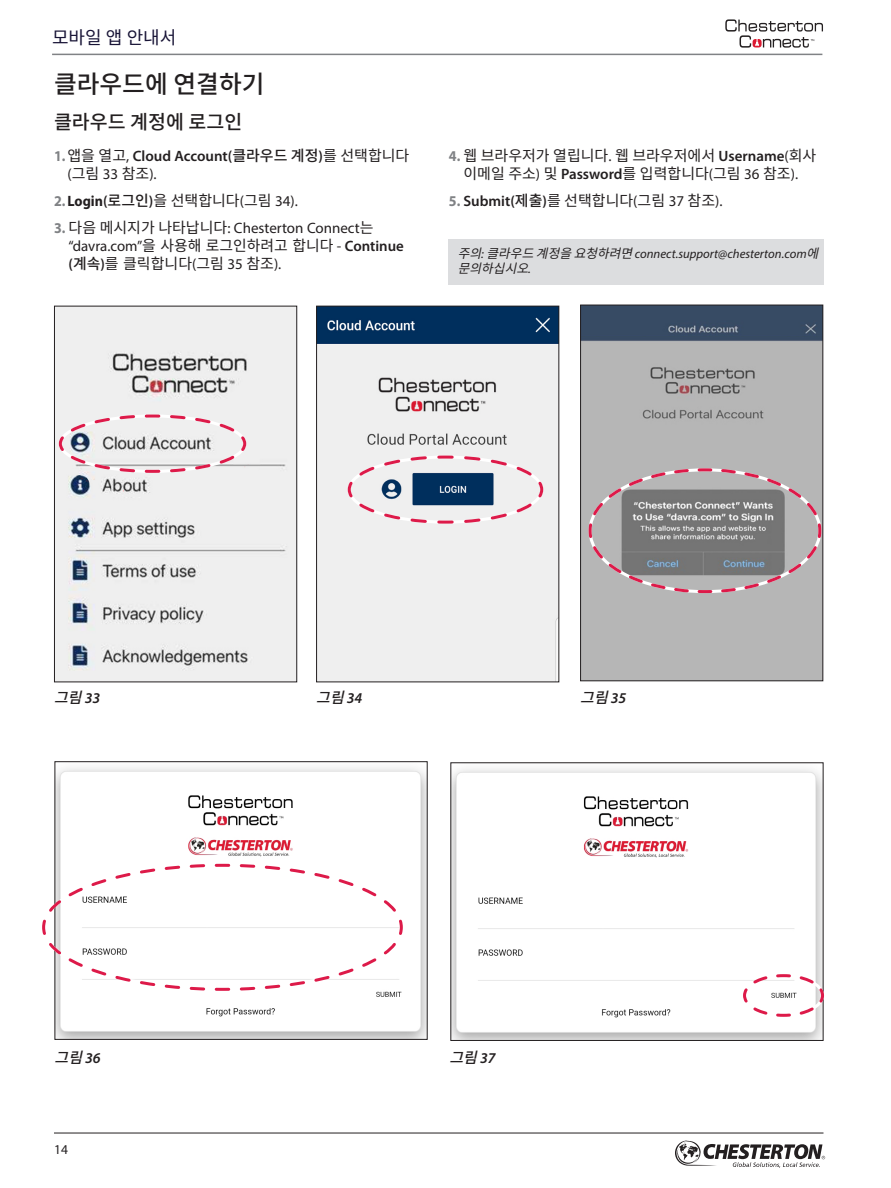
<style>
.page{position:relative;width:891px;height:1188px;background:#fff}
.page>*{position:absolute;margin:0;border:0;box-sizing:border-box;transform-origin:0 0}
.t1{font:500 24.75px "Noto Sans CJ Kkr";color:#231f20}
.t2{font:500 19.5px "Noto Sans CJ Kkr";color:#231f20}
.t3{font:18px "Noto Sans CJ Kkr";color:#181436}
.t4{font:15px/18px "Noto Sans CJ Kkr";color:#231f20}
.t5{font:15px "Myriad Pro";color:#231f20}
.t6{font:italic 500 15px "Noto Sans CJ Kkr";color:#231f20}
.t7{font:13.5px "Myriad Pro";color:#231f20}
.t8{font:italic 12.75px "Myriad Pro";color:#231f20}
.t9{font:italic 12.75px "Noto Sans CJ Kkr";color:#231f20}
.s1{font-family:"Myriad Pro";font-weight:700;color:#808285}
.s2{font-family:"Myriad Pro"}
.s3{font-family:"Myriad Pro";font-weight:600}
.s4{font-weight:500}
.s5{font-family:"Myriad Pro";font-weight:700}
.s6{font-weight:700;color:#808285}
.s7{font-family:"Noto Sans CJ Kkr"}
</style>
<div class="page">
<hr style="left:54px;top:1133px;width:770px;height:1px;background:#231f20">
<hr style="left:52px;top:54px;width:770px;height:1px;background:#808285">
<svg style="left:725px;top:19px;width:98px;height:29px"></svg>
<svg style="left:675px;top:1140px;width:150px;height:28px"></svg>
<img style="left:56px;top:767px;width:370px;height:271px">
<div style="left:54px;top:761px;width:374px;height:279px;border:1px solid #231f20"></div>
<img style="left:56px;top:308px;width:239px;height:372px">
<div style="left:54px;top:306px;width:243px;height:376px;border:1px solid #231f20"></div>
<img style="left:318px;top:308px;width:239px;height:372px">
<div style="left:316px;top:306px;width:243px;height:376px;border:1px solid #231f20"></div>
<img style="left:582px;top:307px;width:239px;height:372px">
<div style="left:580px;top:305px;width:243px;height:376px;border:1px solid #231f20"></div>
<svg style="left:57px;top:413px;width:191px;height:61px"></svg>
<svg style="left:346px;top:454px;width:199px;height:71px"></svg>
<svg style="left:587px;top:467px;width:236px;height:128px;background:#9f999b"></svg>
<svg style="left:42px;top:862px;width:362px;height:130px"></svg>
<img style="left:452px;top:768px;width:370px;height:271px">
<div style="left:450px;top:762px;width:374px;height:279px;border:1px solid #231f20"></div>
<svg style="left:742px;top:973px;width:82px;height:45px"></svg>
<div style="left:448px;top:239px;width:376px;height:46px;background:#dcdddf"></div>
<p class="t3" style="left:52px;top:28px;width:126px">모바일 앱 안내서</p>
<h1 class="t1" style="left:54px;top:70px;width:212px">클라우드에 연결하기</h1>
<h2 class="t2" style="left:54px;top:111px;width:190px">클라우드 계정에 로그인</h2>
<p class="t4" style="left:68px;top:147px;width:343px;text-indent:-14px"><span class="s1">1.</span>앱을 열고<span class="s2">,</span> <span class="s3">Cloud Account(</span><span class="s4">클라우드 계정</span><span class="s3">)</span>를 선택합니다 <span class="s2">(</span>그림 <span class="s2">33</span> 참조<span class="s2">).</span></p>
<p class="t4" style="left:54px;top:192px;width:245px"><span class="s1">2.</span> <span class="s5">Login</span><span class="s3">(</span><span class="s4">로그인</span><span class="s3">)</span>을 선택합니다<span class="s2">(</span>그림 <span class="s2">34).</span></p>
<p class="t5" style="left:54px;top:219px;width:321px"><span class="s6">3.</span> <span class="s7">다음 메시지가 나타납니다</span>: Chesterton Connect<span class="s7">는</span></p>
<p class="t4" style="left:69px;top:237px;width:337px"><span class="s2">“davra.com”</span>을 사용해 로그인하려고 합니다 <span class="s2">-</span> <span class="s3">Continue (</span><span class="s4">계속</span><span class="s3">)</span>를 클릭합니다<span class="s2">(</span>그림 <span class="s2">35</span> 참조<span class="s2">).</span></p>
<p class="t4" style="left:449px;top:147px;width:369px;text-align:center"><span class="s1">4.</span> 웹 브라우저가 열립니다<span class="s2">.</span> 웹 브라우저에서 <span class="s3">Username</span><span class="s2">(</span>회사 이메일 주소<span class="s2">)</span> 및 <span class="s3">Password</span>를 입력합니다<span class="s2">(</span>그림 <span class="s2">36</span> 참조<span class="s2">).</span></p>
<p class="t4" style="left:449px;top:192px;width:275px"><span class="s1">5.</span> <span class="s3">Submit(</span><span class="s4">제출</span><span class="s3">)</span>를 선택합니다<span class="s2">(</span>그림 <span class="s2">37</span> 참조<span class="s2">).</span></p>
<p class="t8" style="left:458px;top:246px;width:370px"><span class="s7">주의</span>: <span class="s7">클라우드계정을요청하려면</span>connect.support@chesterton.com<span class="s7">에</span></p>
<p class="t9" style="left:458px;top:261px;width:80px">문의하십시오<span class="s2">.</span></p>
<p class="t6" style="left:54px;top:689px;width:48px">그림<span class="s3">3 3</span></p>
<p class="t6" style="left:316px;top:689px;width:48px">그림<span class="s3">3 4</span></p>
<p class="t6" style="left:580px;top:689px;width:48px">그림<span class="s3">3 5</span></p>
<p class="t6" style="left:55px;top:1049px;width:48px">그림<span class="s3">3 6</span></p>
<p class="t6" style="left:449px;top:1049px;width:48px">그림<span class="s3">3 7</span></p>
<p class="t7" style="left:54px;top:1141px;width:15px">14</p>
</div>
